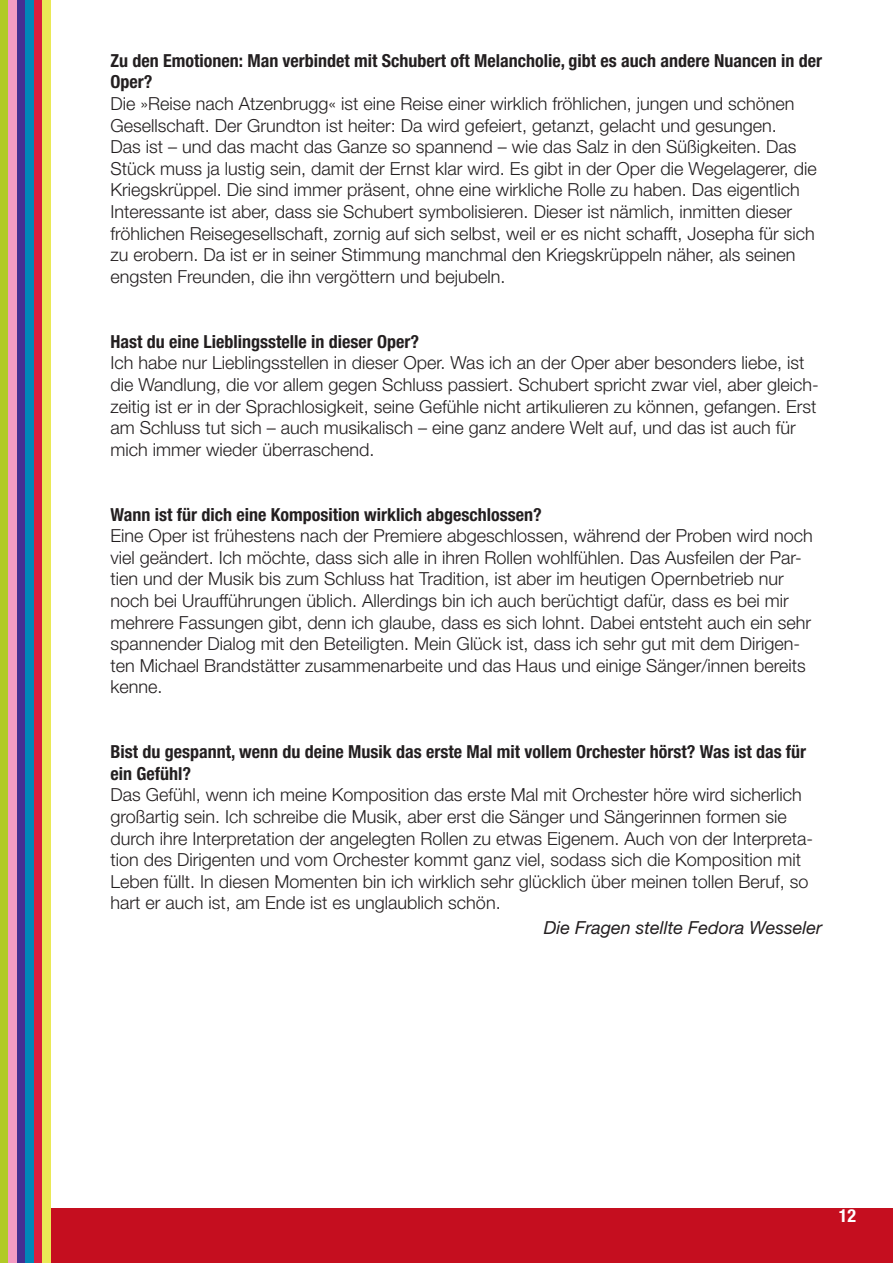
<style>
.page{position:relative;width:893px;height:1263px;background:#fff}
.page>*{position:absolute;margin:0;border:0;box-sizing:border-box;transform-origin:0 0}
.t1{font:300 18px/21.6px "Helvetica Neue LT Std";color:#231f20}
.t2{font:700 condensed 18px/21.6px "Helvetica Neue LT Std";color:#231f20}
.t3{font:italic 18px "Helvetica Neue LT Std";color:#231f20}
.t4{font:700 condensed 18px "Helvetica Neue LT Std";color:#fff}
</style>
<div class="page">
<div style="left:0;top:0;width:9px;height:1263px;background:#b1ca26"></div>
<div style="left:17px;top:0;width:9px;height:1263px;background:#452f92"></div>
<div style="left:9px;top:0;width:8px;height:1263px;background:#f49bc3"></div>
<div style="left:26px;top:0;width:8px;height:1263px;background:#0087b8"></div>
<div style="left:34px;top:0;width:9px;height:1263px;background:#da1f3d"></div>
<div style="left:43px;top:0;width:8px;height:1263px;background:#eae956"></div>
<div style="left:51px;top:1209px;width:842px;height:54px;background:#c50e1f"></div>
<p class="t2" style="left:111px;top:49px;width:713px">Zu den Emotionen: Man verbindet mit Schubert oft Melancholie, gibt es auch andere Nuancen in der<br>Oper?</p>
<p class="t1" style="left:111px;top:92px;width:708px">Die »Reise nach Atzenbrugg« ist eine Reise einer wirklich fröhlichen, jungen und schönen Gesellschaft. Der Grundton ist heiter: Da wird gefeiert, getanzt, gelacht und gesungen.<br>Das ist – und das macht das Ganze so spannend – wie das Salz in den Süßigkeiten. Das Stück muss ja lustig sein, damit der Ernst klar wird. Es gibt in der Oper die Wegelagerer, die Kriegskrüppel. Die sind immer präsent, ohne eine wirkliche Rolle zu haben. Das eigentlich Interessante ist aber, dass sie Schubert symbolisieren. Dieser ist nämlich, inmitten dieser fröhlichen Reisegesellschaft, zornig auf sich selbst, weil er es nicht schafft, Josepha für sich zu erobern. Da ist er in seiner Stimmung manchmal den Kriegskrüppeln näher, als seinen engsten Freunden, die ihn vergöttern und bejubeln.</p>
<p class="t2" style="left:111px;top:330px;width:310px">Hast du eine Lieblingsstelle in dieser Oper?</p>
<p class="t1" style="left:111px;top:352px;width:710px">Ich habe nur Lieblingsstellen in dieser Oper. Was ich an der Oper aber besonders liebe, ist die Wandlung, die vor allem gegen Schluss passiert. Schubert spricht zwar viel, aber gleich&shy;zeitig ist er in der Sprachlosigkeit, seine Gefühle nicht artikulieren zu können, gefangen. Erst am Schluss tut sich – auch musikalisch – eine ganz andere Welt auf, und das ist auch für mich immer wieder überraschend.</p>
<p class="t2" style="left:111px;top:503px;width:433px">Wann ist für dich eine Komposition wirklich abgeschlossen?</p>
<p class="t1" style="left:111px;top:524px;width:704px">Eine Oper ist frühestens nach der Premiere abgeschlossen, während der Proben wird noch viel geändert. Ich möchte, dass sich alle in ihren Rollen wohlfühlen. Das Ausfeilen der Par&shy;tien und der Musik bis zum Schluss hat Tradition, ist aber im heutigen Opernbetrieb nur noch bei Uraufführungen üblich. Allerdings bin ich auch berüchtigt dafür, dass es bei mir mehrere Fassungen gibt, denn ich glaube, dass es sich lohnt. Dabei entsteht auch ein sehr spannender Dialog mit den Beteiligten. Mein Glück ist, dass ich sehr gut mit dem Dirigen&shy;ten Michael Brandstätter zusammenarbeite und das Haus und einige Sänger/innen bereits kenne.</p>
<p class="t2" style="left:111px;top:741px;width:697px">Bist du gespannt, wenn du deine Musik das erste Mal mit vollem Orchester hörst? Was ist das für ein Gefühl?</p>
<p class="t1" style="left:111px;top:784px;width:704px">Das Gefühl, wenn ich meine Komposition das erste Mal mit Orchester höre wird sicherlich großartig sein. Ich schreibe die Musik, aber erst die Sänger und Sängerinnen formen sie durch ihre Interpretation der angelegten Rollen zu etwas Eigenem. Auch von der Interpreta&shy;tion des Dirigenten und vom Orchester kommt ganz viel, sodass sich die Komposition mit Leben füllt. In diesen Momenten bin ich wirklich sehr glücklich über meinen tollen Beruf, so hart er auch ist, am Ende ist es unglaublich schön.</p>
<p class="t3" style="left:544px;top:916px;width:280px">Die Fragen stellte Fedora Wesseler</p>
<p class="t4" style="left:839px;top:1204px;width:19px">12</p>
</div>
